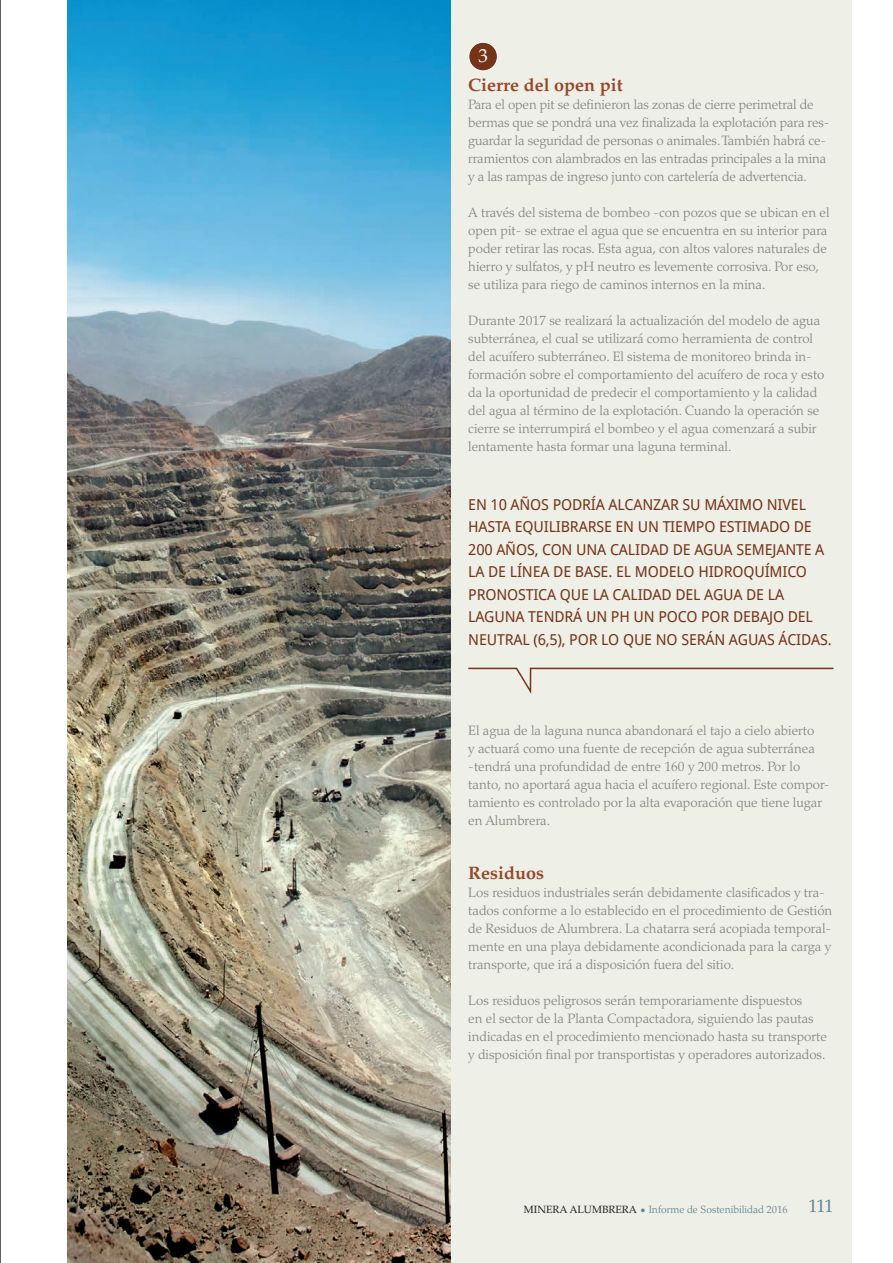
<style>
.page{position:relative;width:893px;height:1263px;background:#fff}
.page>*{position:absolute;margin:0;border:0;box-sizing:border-box;transform-origin:0 0}
.t1{font:18.9px "Palatino LT Std";color:#fff}
.t2{font:700 18px "Palatino LT Std";color:#97472a}
.t3{font:15px/22.5px "Droid Sans";letter-spacing:-.01em;color:#75341a}
.t4{font:300 13.5px/18px "Palatino LT Std";color:#808285}
.t5{font:300 10.5px "Palatino LT Std";color:#5a8290}
.s1{font-weight:400;color:#231f20}
.s2{font-weight:400}
.s3{font-weight:400;font-size:18px}
</style>
<div class="page">
<div style="left:67px;top:0;width:784px;height:1263px;background:#eeefe6"></div>
<img style="left:67px;top:0;width:383px;height:1263px">
<svg style="left:468px;top:667px;width:366px;height:27px"></svg>
<div style="left:469px;top:42px;width:28px;height:29px;background:#75341a;border-radius:50%"></div>
<div style="left:468px;top:42px;width:30px;height:29px;border:1px solid #fff;border-radius:50%"></div>
<hr style="left:0;top:0;width:1px;height:1263px;background:#231f20">
<h1 class="t1" style="left:478px;top:45px;width:11px">3</h1>
<h2 class="t2" style="left:468px;top:75px;width:156px">Cierre del open pit</h2>
<p class="t4" style="left:468px;top:96px;width:363px">Para el open pit se definieron las zonas de cierre perimetral de bermas que se pondrá una vez finalizada la explotación para res&shy;guardar la seguridad de personas o animales. También habrá ce&shy;rramientos con alambrados en las entradas principales a la mina y a las rampas de ingreso junto con cartelería de advertencia.</p>
<p class="t4" style="left:468px;top:204px;width:363px">A través del sistema de bombeo -con pozos que se ubican en el open pit- se extrae el agua que se encuentra en su interior para poder retirar las rocas. Esta agua, con altos valores naturales de hierro y sulfatos, y pH neutro es levemente corrosiva. Por eso, se utiliza para riego de caminos internos en la mina.</p>
<p class="t4" style="left:468px;top:312px;width:358px">Durante 2017 se realizará la actualización del modelo de agua subterránea, el cual se utilizará como herramienta de control del acuífero subterráneo. El sistema de monitoreo brinda in&shy;formación sobre el comportamiento del acuífero de roca y esto da la oportunidad de predecir el comportamiento y la calidad del agua al término de la explotación. Cuando la operación se cierre se interrumpirá el bombeo y el agua comenzará a subir lentamente hasta formar una laguna terminal.</p>
<p class="t3" style="left:468px;top:493px;width:365px">EN 10 AÑOS PODRÍA ALCANZAR SU MÁXIMO NIVEL HASTA EQUILIBRARSE EN UN TIEMPO ESTIMADO DE 200 AÑOS, CON UNA CALIDAD DE AGUA SEMEJANTE A LA DE LÍNEA DE BASE. EL MODELO HIDROQUÍMICO PRONOSTICA QUE LA CALIDAD DEL AGUA DE LA LAGUNA TENDRÁ UN PH UN POCO POR DEBAJO DEL NEUTRAL (6,5), POR LO QUE NO SERÁN AGUAS ÁCIDAS.</p>
<p class="t4" style="left:468px;top:721px;width:363px">El agua de la laguna nunca abandonará el tajo a cielo abierto<br>y actuará como una fuente de recepción de agua subterránea -tendrá una profundidad de entre 160 y 200 metros. Por lo tanto, no aportará agua hacia el acuífero regional. Este compor&shy;tamiento es controlado por la alta evaporación que tiene lugar en Alumbrera.</p>
<h2 class="t2" style="left:468px;top:862px;width:77px">Residuos</h2>
<p class="t4" style="left:468px;top:883px;width:366px">Los residuos industriales serán debidamente clasificados y tra&shy;tados conforme a lo establecido en el procedimiento de Gestión de Residuos de Alumbrera. La chatarra será acopiada temporal&shy;mente en una playa debidamente acondicionada para la carga y transporte, que irá a disposición fuera del sitio.</p>
<p class="t4" style="left:468px;top:991px;width:360px">Los residuos peligrosos serán temporariamente dispuestos<br>en el sector de la Planta Compactadora, siguiendo las pautas indicadas en el procedimiento mencionado hasta su transporte y disposición final por transportistas y operadores autorizados.</p>
<p class="t5" style="left:524px;top:1203px;width:311px"><span class="s1">MINERA ALUMBRERA</span> <span class="s2">•</span> Informe de Sostenibilidad 2016 <span class="s3">111</span></p>
</div>
